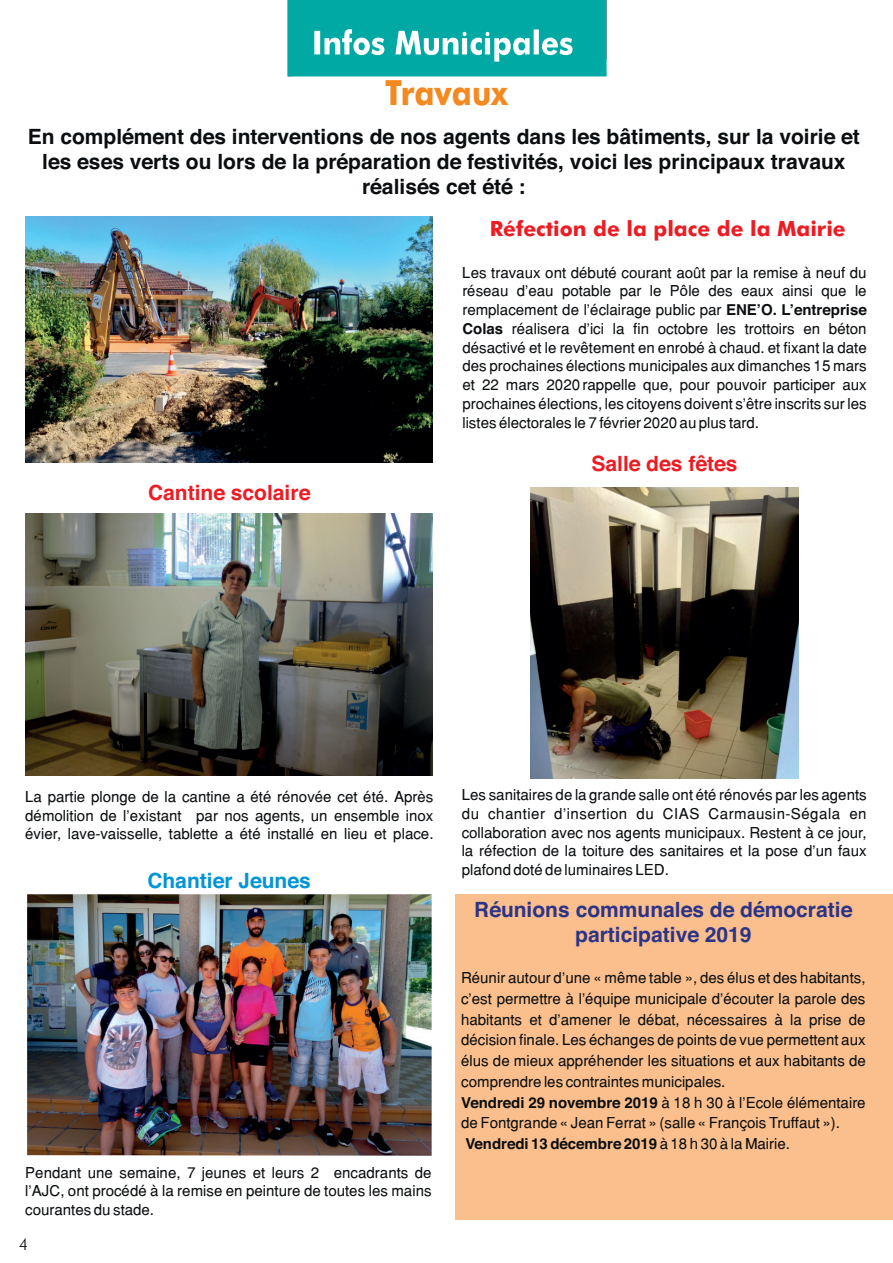
<style>
.page{position:relative;width:893px;height:1263px;background:#fff}
.page>*{position:absolute;margin:0;border:0;box-sizing:border-box;transform-origin:0 0}
.t1{font:700 34.8px "Futura BT";color:#f5881f;scale:.88 1}
.t2{font:700 21px/25px "Helvetica";color:#0b0e10;text-align:center}
.t3{font:700 21px/25px "Helvetica";color:#2c3488;text-align:center}
.t4{font:700 21px "Helvetica";color:#ed1c23}
.t5{font:700 21px "Futura BT";color:#ed1c23}
.t6{font:700 21px "Helvetica";color:#0094d8}
.t7{font:300 16.5px "Futura BT";color:#0b0e10}
.t8{font:15px/18.8px "Helvetica";color:#0b0e10;text-align:justify}
.s1{font-weight:700}
</style>
<div class="page">
<div style="left:456px;top:895px;width:437px;height:325px;background:#fabf8c"></div>
<img style="left:26px;top:216px;width:406px;height:246px">
<svg style="left:288px;top:0;width:319px;height:76px;background:#1db2ae"></svg>
<img style="left:26px;top:513px;width:406px;height:262px">
<img style="left:531px;top:488px;width:267px;height:290px">
<img style="left:27px;top:894px;width:405px;height:262px">
<h1 class="t1" style="left:385px;top:71px;width:140px">Travaux</h1>
<h2 class="t2" style="left:28px;top:124px;width:834px">En complément des interventions de nos agents dans les bâtiments, sur la voirie et les eses verts ou lors de la préparation de festivités, voici les principaux travaux réalisés cet été :</h2>
<h2 class="t5" style="left:490px;top:216px;width:357px">Réfection de la place de la Mairie</h2>
<p class="t8" style="left:462px;top:263px;width:406px">Les travaux ont débuté courant août par la remise à neuf du réseau d’eau potable par le Pôle des eaux ainsi que le remplacement de l’éclairage public par <span class="s1">ENE’O. L’entreprise Colas</span> réalisera d’ici la fin octobre les trottoirs en béton désactivé et le revêtement en enrobé à chaud. et fixant la date des prochaines élections municipales aux dimanches 15 mars et 22 mars 2020 rappelle que, pour pouvoir participer aux prochaines élections, les citoyens doivent s’être inscrits sur les listes électorales le 7 février 2020 au plus tard.</p>
<h2 class="t4" style="left:148px;top:476px;width:164px">Cantine scolaire</h2>
<h2 class="t4" style="left:591px;top:446px;width:147px">Salle des fêtes</h2>
<p class="t8" style="left:25px;top:787px;width:410px">La partie plonge de la cantine a été rénovée cet été. Après démolition de l’existant par nos agents, un ensemble inox évier, lave-vaisselle, tablette a été installé en lieu et place.</p>
<h2 class="t6" style="left:147px;top:864px;width:165px">Chantier Jeunes</h2>
<p class="t8" style="left:25px;top:1163px;width:408px">Pendant une semaine, 7 jeunes et leurs 2 encadrants de l’AJC, ont procédé à la remise en peinture de toutes les mains courantes du stade.</p>
<p class="t7" style="left:19px;top:1234px;width:11px">4</p>
<p class="t8" style="left:462px;top:785px;width:407px">Les sanitaires de la grande salle ont été rénovés par les agents du chantier d’insertion du CIAS Carmausin-Ségala en collaboration avec nos agents municipaux. Restent à ce jour, la réfection de la toiture des sanitaires et la pose d’un faux plafond doté de luminaires LED.</p>
<h2 class="t3" style="left:474px;top:897px;width:380px">Réunions communales de démocratie participative 2019</h2>
<p class="t8" style="left:461px;top:967px;width:406px;line-height:20.7px;text-align:left">Réunir autour d’une « même table », des élus et des habitants, c’est permettre à l’équipe municipale d’écouter la parole des habitants et d’amener le débat, nécessaires à la prise de décision finale. Les échanges de points de vue permettent aux élus de mieux appréhender les situations et aux habitants de comprendre les contraintes municipales.<br><span class="s1">Vendredi 29 novembre 2019</span> à 18 h 30 à l’Ecole élémentaire de Fontgrande « Jean Ferrat » (salle « François Truffaut »).<br><span class="s1">Vendredi 13 décembre2019</span> à 18 h 30 à la Mairie.</p>
</div>
